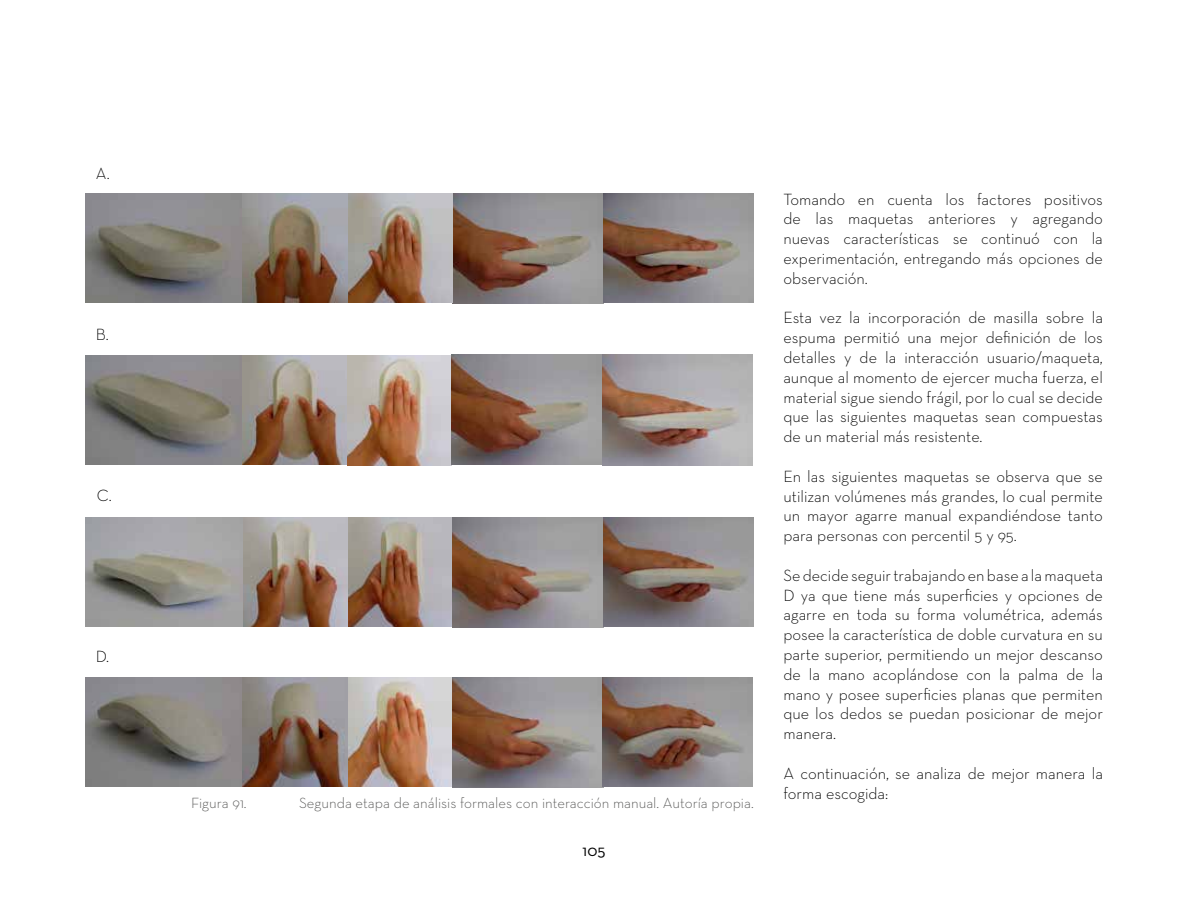
<style>
.page{position:relative;width:1188px;height:918px;background:#fff}
.page>*{position:absolute;margin:0;border:0;box-sizing:border-box;transform-origin:0 0}
.t1{font:300 16.5px/19.8px "Neutra Text";color:#000;text-align:justify}
.t2{font:16.5px "Neutra Text";color:#000}
.t3{font:300 15px "Neutra Text";color:#575756}
</style>
<div class="page">
<img style="left:85px;top:193px;width:669px;height:110px">
<img style="left:85px;top:355px;width:668px;height:110px">
<img style="left:85px;top:517px;width:669px;height:111px">
<img style="left:85px;top:677px;width:668px;height:110px">
<p class="t1" style="left:96px;top:163px;width:16px">A.</p>
<p class="t1" style="left:96px;top:324px;width:15px">B.</p>
<p class="t1" style="left:97px;top:485px;width:17px">C.</p>
<p class="t1" style="left:96px;top:647px;width:15px">D.</p>
<p class="t3" style="left:191px;top:794px;width:57px">Figura 91.</p>
<p class="t3" style="left:299px;top:794px;width:456px">Segunda etapa de análisis formales con interacción manual. Autoría propia.</p>
<p class="t2" style="left:583px;top:840px;width:24px">105</p>
<p class="t1" style="left:783px;top:189px;width:321px">Tomando en cuenta los factores positivos de las maquetas anteriores y agregando nuevas características se continuó con la experimentación, entregando más opciones de observación.</p>
<p class="t1" style="left:783px;top:307px;width:321px">Esta vez la incorporación de masilla sobre la espuma permitió una mejor definición de los detalles y de la interacción usuario/maqueta, aunque al momento de ejercer mucha fuerza, el material sigue siendo frágil, por lo cual se decide que las siguientes maquetas sean compuestas de un material más resistente.</p>
<p class="t1" style="left:783px;top:466px;width:321px">En las siguientes maquetas se observa que se utilizan volúmenes más grandes, lo cual permite un mayor agarre manual expandiéndose tanto para personas con percentil 5 y 95.</p>
<p class="t1" style="left:783px;top:565px;width:321px">Se decide seguir trabajando en base a la maqueta D ya que tiene más superficies y opciones de agarre en toda su forma volumétrica, además posee la característica de doble curvatura en su parte superior, permitiendo un mejor descanso de la mano acoplándose con la palma de la mano y posee superficies planas que permiten que los dedos se puedan posicionar de mejor manera.</p>
<p class="t1" style="left:783px;top:763px;width:321px">A continuación, se analiza de mejor manera la forma escogida:</p>
</div>
